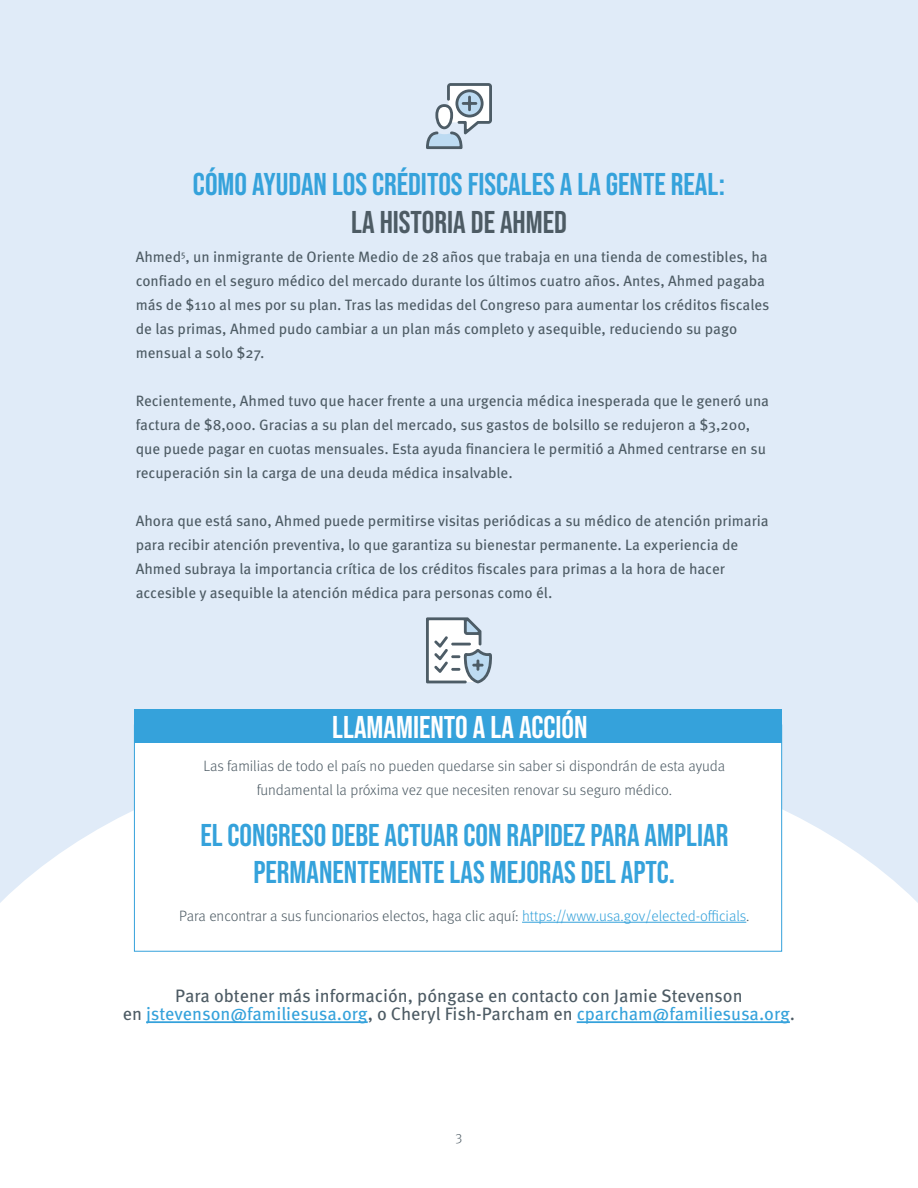
<style>
.page{position:relative;width:918px;height:1188px;background:#fff}
.page>*{position:absolute;margin:0;border:0;box-sizing:border-box;transform-origin:0 0}
.t1{font:700 31.5px/37.5px "Bebas Neue Pro";color:#35a2db;text-align:center}
.t2{font:700 31.5px "Bebas Neue Pro";color:#fff}
.t3{font:700 31.5px "Bebas Neue Pro";color:#4d5b64}
.t4{font:18px/18px "Meta OT";color:#4d5b64;text-align:center}
.t5{font:15px/24px "Meta OT";color:#4d5b64}
.t6{font:300 15px/24px "Meta OT";color:#4d5b64;text-align:center}
.t7{font:300 13.5px "Meta OT";color:#4d5b64}
.s1{color:#35a2db}
</style>
<div class="page">
<div style="left:0;top:0;width:918px;height:1115px;background:#e0ebf8"></div>
<svg style="left:0;top:740px;width:918px;height:375px;background:#fafcfd"></svg>
<div style="left:134px;top:725px;width:648px;height:227px;background:#fff;border:1px solid #35a2db"></div>
<div style="left:134px;top:710px;width:648px;height:33px;background:#35a2db"></div>
<hr style="left:522px;top:922px;width:224px;height:1px;background:#35a2db">
<svg style="left:426px;top:83px;width:66px;height:66px"></svg>
<svg style="left:426px;top:617px;width:66px;height:66px;background:#c5ced5"></svg>
<hr style="left:146px;top:1021px;width:222px;height:2px;background:#35a2db">
<hr style="left:577px;top:1021px;width:213px;height:2px;background:#35a2db">
<h1 class="t1" style="left:193px;top:165px;width:534px">CÓMO AYUDAN LOS CRÉDITOS FISCALES A LA GENTE REAL:</h1>
<h1 class="t3" style="left:351px;top:204px;width:217px">LA HISTORIA DE AHMED</h1>
<p class="t5" style="left:136px;top:245px;width:635px">Ahmed<sup>5</sup>, un inmigrante de Oriente Medio de 28 años que trabaja en una tienda de comestibles, ha confiado en el seguro médico del mercado durante los últimos cuatro años. Antes, Ahmed pagaba más de $110 al mes por su plan. Tras las medidas del Congreso para aumentar los créditos fiscales de las primas, Ahmed pudo cambiar a un plan más completo y asequible, reduciendo su pago mensual a solo $27.</p>
<p class="t5" style="left:136px;top:389px;width:635px">Recientemente, Ahmed tuvo que hacer frente a una urgencia médica inesperada que le generó una factura de $8,000. Gracias a su plan del mercado, sus gastos de bolsillo se redujeron a $3,200, que puede pagar en cuotas mensuales. Esta ayuda financiera le permitió a Ahmed centrarse en su recuperación sin la carga de una deuda médica insalvable.</p>
<p class="t5" style="left:136px;top:509px;width:635px">Ahora que está sano, Ahmed puede permitirse visitas periódicas a su médico de atención primaria para recibir atención preventiva, lo que garantiza su bienestar permanente. La experiencia de Ahmed subraya la importancia crítica de los créditos fiscales para primas a la hora de hacer accesible y asequible la atención médica para personas como él.</p>
<h1 class="t2" style="left:332px;top:709px;width:257px">LLAMAMIENTO A LA ACCIÓN</h1>
<p class="t6" style="left:204px;top:754px;width:523px">Las familias de todo el país no pueden quedarse sin saber si dispondrán de esta ayuda fundamental la próxima vez que necesiten renovar su seguro médico.</p>
<h1 class="t1" style="left:200px;top:816px;width:530px">EL CONGRESO DEBE ACTUAR CON RAPIDEZ PARA AMPLIAR<br>PERMANENTEMENTE LAS MEJORAS DEL APTC.</h1>
<p class="t6" style="left:179px;top:904px;width:572px">Para encontrar a sus funcionarios electos, haga clic aquí: <span class="s1">https://www.usa.gov/elected-officials</span>.</p>
<p class="t4" style="left:123px;top:987px;width:674px">Para obtener más información, póngase en contacto con Jamie Stevenson<br>en <span class="s1">jstevenson@familiesusa.org</span>, o Cheryl Fish-Parcham en <span class="s1">cparcham@familiesusa.org</span>.</p>
<p class="t7" style="left:452px;top:1131px;width:8px">3</p>
<p class="t7" style="left:456px;top:1131px;width:8px">3</p>
</div>
